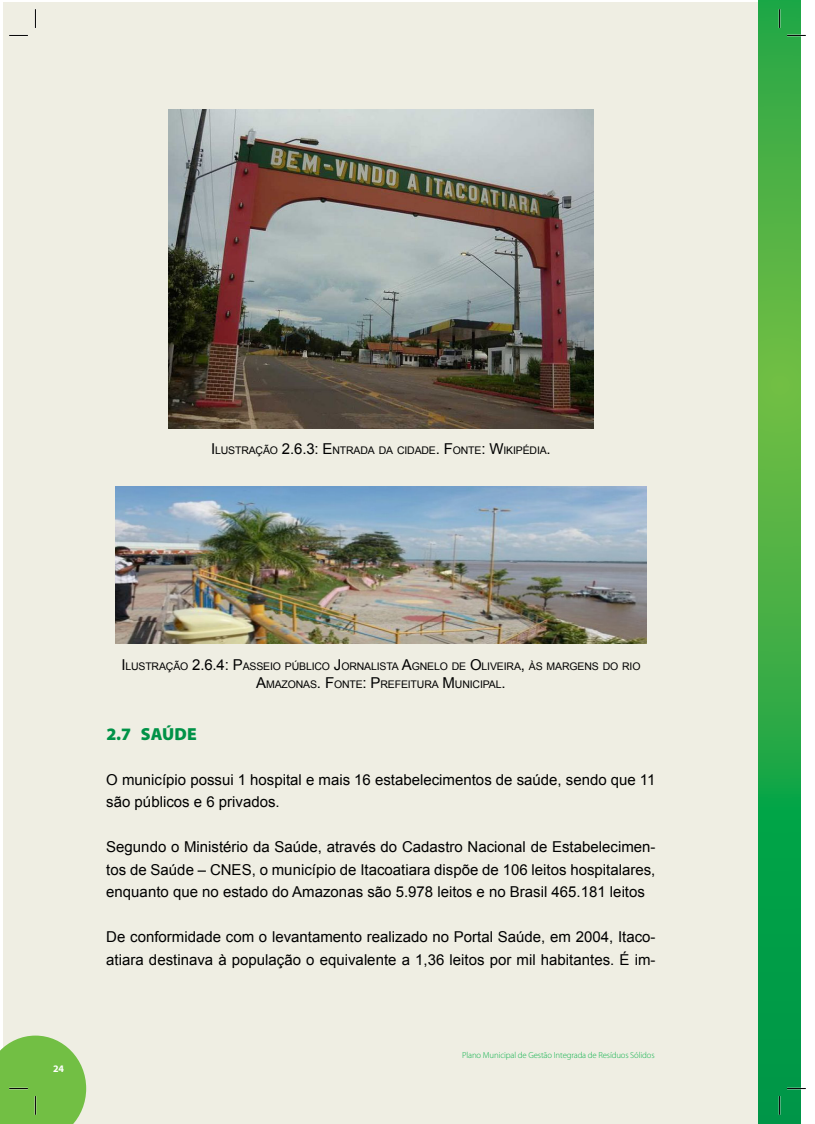
<style>
.page{position:relative;width:815px;height:1124px;background:#fff}
.page>*{position:absolute;margin:0;border:0;box-sizing:border-box;transform-origin:0 0}
.t1{font:900 17.5px "Myriad Pro";letter-spacing:.01em;color:#009247}
.t2{font:15px/22.5px "Arial";color:#000}
.t3{font:10.5px/18px "Arial";letter-spacing:-.015em;color:#000;text-align:center}
.t4{font:700 10px "Myriad Pro";color:#fff}
.t5{font:300 8.75px "Myriad Pro";letter-spacing:-.015em;color:#0db14b}
.s1{font-size:15px}
</style>
<div class="page">
<div style="left:4px;top:2px;width:776px;height:1121px;background:#efeee3"></div>
<svg style="left:758px;top:0;width:43px;height:1123px;background:#35ab45"></svg>
<img style="left:168px;top:110px;width:426px;height:319px">
<img style="left:115px;top:486px;width:531px;height:158px">
<svg style="left:9px;top:35px;width:19px;height:1px"></svg>
<svg style="left:787px;top:35px;width:19px;height:1px"></svg>
<svg style="left:787px;top:1087px;width:19px;height:2px"></svg>
<svg style="left:35px;top:9px;width:1px;height:19px"></svg>
<svg style="left:0;top:1035px;width:86px;height:88px;background:#80c357"></svg>
<svg style="left:779px;top:9px;width:1px;height:19px"></svg>
<svg style="left:779px;top:1095px;width:1px;height:19px"></svg>
<p class="t3" style="left:211px;top:441px;width:341px"><span class="s1">I</span>LUSTRAÇÃO <span class="s1">2.6.3: E</span> NTRADA DA CI DADE<span class="s1">. F</span>ONTE<span class="s1">: W</span>I KI PÉDIA<span class="s1">.</span></p>
<p class="t4" style="left:53px;top:1062px;width:12px">24</p>
<p class="t3" style="left:121px;top:657px;width:521px"><span class="s1">I</span>LUSTRAÇÃO <span class="s1">2.6.4: P</span>ASSEIO PÚBLICO <span class="s1">J</span>ORNALISTA <span class="s1">A</span>GNELO DE <span class="s1">O</span>LIVEI RA<span class="s1">,</span> ÀS MARGENS DO RIO<br><span class="s1">A</span>MAZONAS<span class="s1">. F</span>ONTE<span class="s1">: P</span>REFEITURA <span class="s1">M</span> UNICI PAL<span class="s1">.</span></p>
<p class="t1" style="left:106px;top:723px;width:92px">2.7 SAÚDE</p>
<p class="t2" style="left:106px;top:768px;width:551px">O município possui 1 hospital e mais 16 estabelecimentos de saúde, sendo que 11 são públicos e 6 privados.</p>
<p class="t2" style="left:106px;top:835px;width:551px;text-align:justify">Segundo o Ministério da Saúde, através do Cadastro Nacional de Estabelecimen&shy;tos de Saúde – CNES, o município de Itacoatiara dispõe de 106 leitos hospitalares, enquanto que no estado do Amazonas são 5.978 leitos e no Brasil 465.181 leitos</p>
<p class="t2" style="left:106px;top:925px;width:551px">De conformidade com o levantamento realizado no Portal Saúde, em 2004, Itaco&shy;atiara destinava à população o equivalente a 1,36 leitos por mil habitantes. É im-</p>
<p class="t5" style="left:462px;top:1050px;width:194px">Plano Municipal de Gestão Integrada de Resíduos Sólidos</p>
</div>
